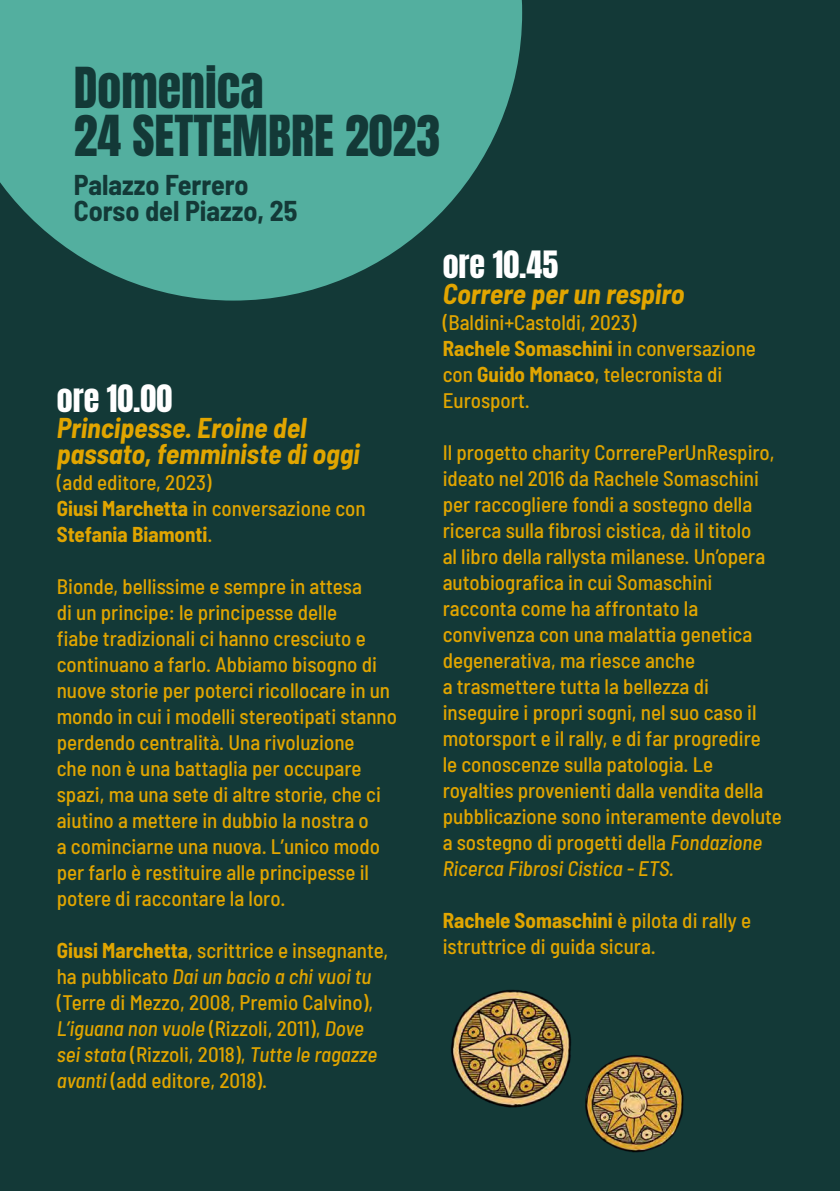
<style>
.page{position:relative;width:840px;height:1191px;background:#fff}
.page>*{position:absolute;margin:0;border:0;box-sizing:border-box;transform-origin:0 0}
.t1{font:48px/48px "Anton";color:#133937}
.t2{font:32px "Anton";color:#fff}
.t3{font:italic 700 semi-condensed 28px/26px "Barlow";color:#e1a500}
.t4{font:700 semi-condensed 28px/26px "Barlow";color:#133937}
.t5{font:500 semi-condensed 21px/26px "Barlow";color:#e1a500}
.s1{font-weight:700}
.s2{font-style:italic}
</style>
<div class="page">
<div style="left:0;top:0;width:839px;height:1191px;background:#133937"></div>
<svg style="left:0;top:0;width:522px;height:300px;fill:#53af9f"></svg>
<img style="left:451px;top:990px;width:120px;height:118px">
<img style="left:585px;top:1055px;width:99px;height:98px">
<h1 class="t1" style="left:74px;top:67px;width:367px">Domenica<br>24 SETTEMBRE 2023</h1>
<h3 class="t4" style="left:74px;top:170px;width:225px">Palazzo Ferrero<br>Corso del Piazzo, 25</h3>
<h2 class="t2" style="left:57px;top:382px;width:117px">ore 10.00</h2>
<h3 class="t3" style="left:57px;top:413px;width:304px">Principesse. Eroine del passato, femministe di oggi</h3>
<p class="t5" style="left:57px;top:468px;width:310px">(add editore, 2023)<br><span class="s1">Giusi Marchetta</span> in conversazione con<br><span class="s1">Stefania Biamonti</span>.</p>
<p class="t5" style="left:57px;top:572px;width:341px">Bionde, bellissime e sempre in attesa<br>di un principe: le principesse delle<br>fiabe tradizionali ci hanno cresciuto e continuano a farlo. Abbiamo bisogno di nuove storie per poterci ricollocare in un mondo in cui i modelli stereotipati stanno perdendo centralità. Una rivoluzione<br>che non è una battaglia per occupare spazi, ma una sete di altre storie, che ci aiutino a mettere in dubbio la nostra o<br>a cominciarne una nuova. L’unico modo per farlo è restituire alle principesse il potere di raccontare la loro.</p>
<p class="t5" style="left:57px;top:936px;width:333px"><span class="s1">Giusi Marchetta</span>, scrittrice e insegnante, ha pubblicato <span class="s2">Dai un bacio a chi vuoi tu </span>(Terre di Mezzo, 2008, Premio Calvino), <span class="s2">L’iguana non vuole</span> (Rizzoli, 2011), <span class="s2">Dove sei stata</span> (Rizzoli, 2018), <span class="s2">Tutte le ragazze avanti</span> (add editore, 2018).</p>
<h2 class="t2" style="left:442px;top:248px;width:117px">ore 10.45</h2>
<h3 class="t3" style="left:442px;top:279px;width:243px">Correre per un respiro</h3>
<p class="t5" style="left:442px;top:308px;width:314px">(Baldini+Castoldi, 2023)<br><span class="s1">Rachele Somaschini</span> in conversazione con <span class="s1">Guido Monaco</span>, telecronista di<br>Eurosport.</p>
<p class="t5" style="left:442px;top:438px;width:340px">Il progetto charity CorrerePerUnRespiro, ideato nel 2016 da Rachele Somaschini per raccogliere fondi a sostegno della ricerca sulla fibrosi cistica, dà il titolo<br>al libro della rallysta milanese. Un’opera autobiografica in cui Somaschini racconta come ha affrontato la convivenza con una malattia genetica degenerativa, ma riesce anche<br>a trasmettere tutta la bellezza di inseguire i propri sogni, nel suo caso il motorsport e il rally, e di far progredire<br>le conoscenze sulla patologia. Le royalties provenienti dalla vendita della pubblicazione sono interamente devolute a sostegno di progetti della <span class="s2">Fondazione Ricerca Fibrosi Cistica - ETS.</span></p>
<p class="t5" style="left:442px;top:906px;width:310px"><span class="s1">Rachele Somaschini</span> è pilota di rally e istruttrice di guida sicura.</p>
</div>
